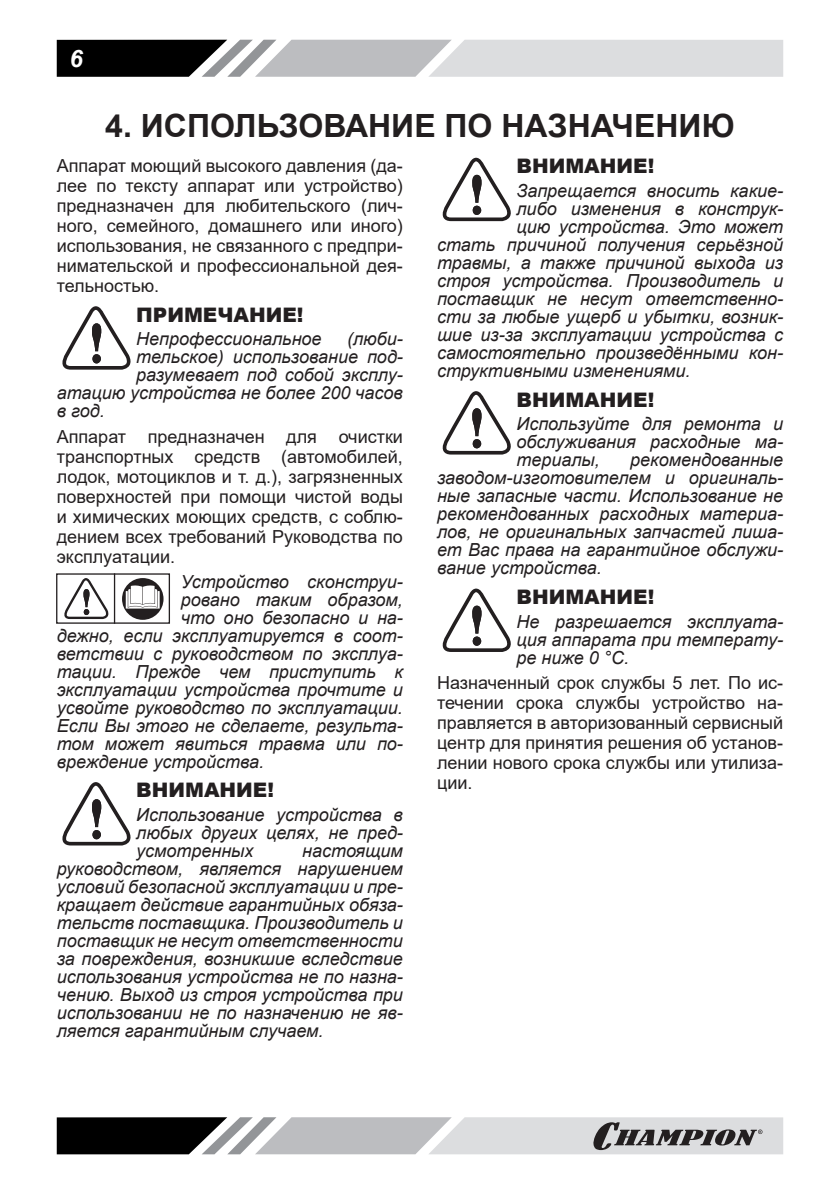
<style>
.page{position:relative;width:840px;height:1191px;background:#fff}
.page>*{position:absolute;margin:0;border:0;box-sizing:border-box;transform-origin:0 0}
.t1{font:700 32px "Arial";color:#231f20}
.t2{font:italic 700 24px "Arial";color:#fff}
.t3{font:900 20px "Arial";color:#231f20}
.t4{font:italic 18px/18px "Arial";color:#231f20;text-align:justify}
.t5{font:18px/20px "Arial";color:#231f20;text-align:justify}
</style>
<div class="page">
<svg style="left:57px;top:40px;width:725px;height:37px;background:#a7a8a9"></svg>
<svg style="left:57px;top:1117px;width:725px;height:37px;background:#9c9c9e"></svg>
<svg style="left:62px;top:306px;width:69px;height:64px"></svg>
<svg style="left:122px;top:578px;width:41px;height:42px"></svg>
<svg style="left:64px;top:578px;width:45px;height:41px"></svg>
<div style="left:56px;top:573px;width:114px;height:51px;border:1px solid #231f20"></div>
<hr style="left:114px;top:573px;width:1px;height:51px;background:#231f20">
<svg style="left:62px;top:782px;width:69px;height:63px"></svg>
<svg style="left:442px;top:158px;width:69px;height:63px"></svg>
<svg style="left:442px;top:391px;width:69px;height:63px"></svg>
<svg style="left:442px;top:588px;width:69px;height:64px"></svg>
<h2 class="t2" style="left:70px;top:42px;width:15px">6</h2>
<h1 class="t1" style="left:105px;top:103px;width:630px">4. ИСПОЛЬЗОВАНИЕ ПО НАЗНАЧЕНИЮ</h1>
<p class="t5" style="left:57px;top:155px;width:347px">Аппарат моющий высокого давления (да&shy;лее по тексту аппарат или устройство) предназначен для любительского (лич&shy;ного, семейного, домашнего или иного) использования, не связанного с предпри&shy;нимательской и профессиональной дея&shy;тельностью.</p>
<p class="t3" style="left:136px;top:300px;width:169px">ПРИМЕЧАНИЕ!</p>
<p class="t4" style="left:136px;top:330px;width:187px">Непрофессиональное</p>
<p class="t4" style="left:347px;top:330px;width:57px">(люби-</p>
<p class="t4" style="left:136px;top:348px;width:268px">тельское) использование под-</p>
<p class="t4" style="left:136px;top:366px;width:268px">разумевает под собой эксплу-</p>
<p class="t4" style="left:57px;top:384px;width:347px">атацию устройства не более 200 часов</p>
<p class="t4" style="left:57px;top:402px;width:50px">в год.</p>
<p class="t5" style="left:57px;top:426px;width:347px">Аппарат предназначен для очистки транспортных средств (автомобилей, лодок, мотоциклов и т. д.), загрязненных поверхностей при помощи чистой воды и химических моющих средств, с соблю&shy;дением всех требований Руководства по эксплуатации.</p>
<p class="t4" style="left:181px;top:572px;width:224px">Устройство сконструи-</p>
<p class="t4" style="left:181px;top:590px;width:224px">ровано таким образом,</p>
<p class="t4" style="left:181px;top:608px;width:224px">что оно безопасно и на-</p>
<p class="t4" style="left:57px;top:626px;width:347px">дежно, если эксплуатируется в соот-</p>
<p class="t4" style="left:57px;top:644px;width:347px">ветствии с руководством по эксплуа-</p>
<p class="t4" style="left:57px;top:662px;width:347px">тации. Прежде чем приступить к</p>
<p class="t4" style="left:57px;top:680px;width:347px">эксплуатации устройства прочтите и</p>
<p class="t4" style="left:57px;top:698px;width:347px">усвойте руководство по эксплуатации.</p>
<p class="t4" style="left:57px;top:716px;width:347px">Если Вы этого не сделаете, результа-</p>
<p class="t4" style="left:57px;top:734px;width:347px">том может явиться травма или по-</p>
<p class="t4" style="left:57px;top:752px;width:209px">вреждение устройства.</p>
<p class="t3" style="left:136px;top:776px;width:139px">ВНИМАНИЕ!</p>
<p class="t4" style="left:136px;top:806px;width:268px">Использование устройства в любых других целях, не пред&shy;усмотренных</p>
<p class="t3" style="left:516px;top:151px;width:139px">ВНИМАНИЕ!</p>
<p class="t4" style="left:516px;top:182px;width:268px">Запрещается вносить какие-</p>
<p class="t4" style="left:516px;top:200px;width:268px">либо изменения в конструк-</p>
<p class="t4" style="left:516px;top:218px;width:268px">цию устройства. Это может</p>
<p class="t4" style="left:437px;top:236px;width:347px">стать причиной получения серьёзной</p>
<p class="t4" style="left:437px;top:254px;width:347px">травмы, а также причиной выхода из</p>
<p class="t4" style="left:437px;top:272px;width:347px">строя устройства. Производитель и</p>
<p class="t4" style="left:437px;top:290px;width:347px">поставщик не несут ответственно-</p>
<p class="t4" style="left:437px;top:308px;width:347px">сти за любые ущерб и убытки, возник-</p>
<p class="t4" style="left:437px;top:326px;width:347px">шие из-за эксплуатации устройства с</p>
<p class="t4" style="left:437px;top:344px;width:347px">самостоятельно произведёнными кон-</p>
<p class="t4" style="left:437px;top:362px;width:255px">структивными изменениями.</p>
<p class="t3" style="left:516px;top:385px;width:139px">ВНИМАНИЕ!</p>
<p class="t4" style="left:516px;top:415px;width:268px">Используйте для ремонта и обслуживания расходные ма&shy;териалы,</p>
<p class="t4" style="left:437px;top:451px;width:347px;text-indent:193px">рекомендованные заводом-изготовителем и оригиналь&shy;ные запасные части. Использование не рекомендованных расходных материа&shy;лов, не оригинальных запчастей лиша&shy;ет Вас права на гарантийное обслужи&shy;вание устройства.</p>
<p class="t3" style="left:516px;top:582px;width:139px">ВНИМАНИЕ!</p>
<p class="t4" style="left:516px;top:612px;width:268px">Не разрешается эксплуата&shy;ция аппарата при температу&shy;ре ниже 0 °C.</p>
<p class="t5" style="left:437px;top:673px;width:347px">Назначенный срок службы 5 лет. По ис&shy;течении срока службы устройство на&shy;правляется в авторизованный сервисный центр для принятия решения об установ&shy;лении нового срока службы или утилиза&shy;ции.</p>
<p class="t4" style="left:57px;top:842px;width:347px;text-indent:245px">настоящим руководством, является нарушением условий безопасной эксплуатации и пре&shy;кращает действие гарантийных обяза&shy;тельств поставщика. Производитель и поставщик не несут ответственности за повреждения, возникшие вследствие использования устройства не по назна&shy;чению. Выход из строя устройства при использовании не по назначению не яв&shy;ляется гарантийным случаем.</p>
</div>
